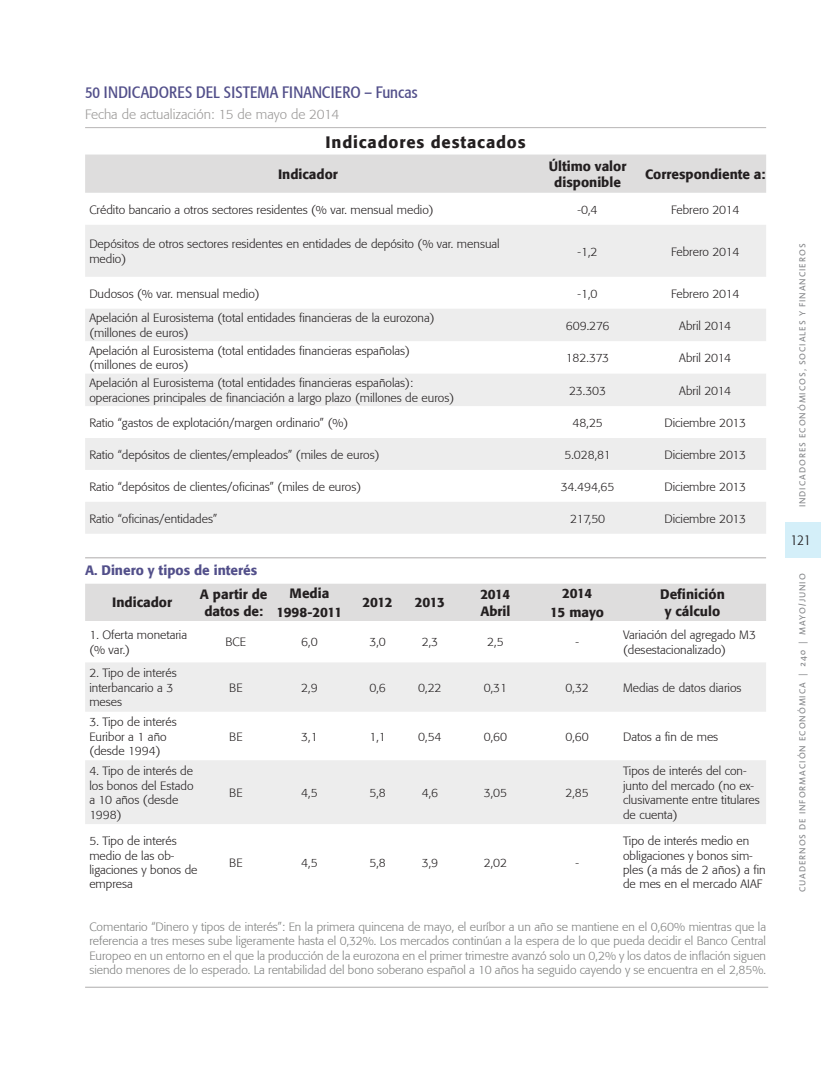
<style>
.page{position:relative;width:830px;height:1085px;background:#fff}
.page>*{position:absolute;margin:0;border:0;box-sizing:border-box;transform-origin:0 0}
.t1{font:condensed 16.5px "Formata";color:#524f8a}
.t2{font:500 16.5px "Formata";letter-spacing:.05em;color:#231f20}
.t3{font:300 condensed 15px "Formata";color:#231f20}
._02-Tabla__Encabezad{font:500 13.5px/16.2px "Formata";color:#231f20;text-align:center}
.t4{font:300 13.5px "Formata";color:#9b9998}
._01-Tabla__Titulo{font:500 13.5px "Formata";color:#524f8a}
._02-Tabla__Encabezad-2{font:500 13.5px "Formata";letter-spacing:-.03em;color:#231f20}
._03-Tabla__Texto{font:300 12px/14.4px "Formata";color:#231f20}
._04-Tabla__Comentari{font:300 12px/14.4px "Formata";color:#7f807f;text-align:justify}
.t5{font:9px "Linotype Aroma";letter-spacing:.1em;color:#808285}
</style>
<div class="page">
<div style="left:784px;top:522px;width:36px;height:36px;background:#d4eff9"></div>
<hr style="left:85px;top:127px;width:680px;height:1px;background:#b7b5b5">
<div style="left:85px;top:154px;width:680px;height:39px;background:#dedddd"></div>
<svg style="left:85px;top:225px;width:680px;height:308px;fill:#ededed"></svg>
<div style="left:85px;top:584px;width:680px;height:37px;background:#dedddd"></div>
<svg style="left:85px;top:662px;width:680px;height:162px;fill:#ededed"></svg>
<hr style="left:85px;top:557px;width:680px;height:1px;background:#b7b5b5">
<hr style="left:85px;top:986px;width:682px;height:1px;background:#b7b5b5">
<p class="t1" style="left:85px;top:82px;width:334px">50 INDICADORES DEL SISTEMA FINANCIERO – Funcas</p>
<p class="t4" style="left:85px;top:106px;width:256px">Fecha de actualización: 15 de mayo de 2014</p>
<p class="t2" style="left:325px;top:132px;width:201px">Indicadores destacados</p>
<p class="_02-Tabla__Encabezad" style="left:278px;top:166px;width:61px">Indicador</p>
<p class="_02-Tabla__Encabezad" style="left:548px;top:158px;width:79px">Último valor disponible</p>
<p class="_02-Tabla__Encabezad" style="left:644px;top:166px;width:122px">Correspondiente a:</p>
<p class="_03-Tabla__Texto" style="left:89px;top:202px;width:345px">Crédito bancario a otros sectores residentes (% var. mensual medio)</p>
<p class="_03-Tabla__Texto" style="left:577px;top:202px;width:21px">-0,4</p>
<p class="_03-Tabla__Texto" style="left:671px;top:202px;width:70px">Febrero 2014</p>
<p class="_03-Tabla__Texto" style="left:89px;top:237px;width:411px">Depósitos de otros sectores residentes en entidades de depósito (% var. mensual medio)</p>
<p class="_03-Tabla__Texto" style="left:577px;top:244px;width:21px">-1,2</p>
<p class="_03-Tabla__Texto" style="left:671px;top:244px;width:70px">Febrero 2014</p>
<p class="_03-Tabla__Texto" style="left:89px;top:286px;width:172px">Dudosos (% var. mensual medio)</p>
<p class="_03-Tabla__Texto" style="left:577px;top:286px;width:21px">-1,0</p>
<p class="_03-Tabla__Texto" style="left:671px;top:286px;width:70px">Febrero 2014</p>
<p class="_03-Tabla__Texto" style="left:89px;top:311px;width:346px">Apelación al Eurosistema (total entidades financieras de la eurozona)</p>
<p class="_03-Tabla__Texto" style="left:89px;top:325px;width:101px">(millones de euros)</p>
<p class="_03-Tabla__Texto" style="left:565px;top:318px;width:45px">609.276</p>
<p class="_03-Tabla__Texto" style="left:679px;top:318px;width:54px">Abril 2014</p>
<p class="_03-Tabla__Texto" style="left:89px;top:343px;width:322px">Apelación al Eurosistema (total entidades financieras españolas)</p>
<p class="_03-Tabla__Texto" style="left:89px;top:358px;width:101px">(millones de euros)</p>
<p class="_03-Tabla__Texto" style="left:89px;top:376px;width:325px">Apelación al Eurosistema (total entidades financieras españolas):</p>
<p class="_03-Tabla__Texto" style="left:89px;top:390px;width:366px">operaciones principales de financiación a largo plazo (millones de euros)</p>
<p class="_03-Tabla__Texto" style="left:565px;top:351px;width:45px">182.373</p>
<p class="_03-Tabla__Texto" style="left:679px;top:351px;width:54px">Abril 2014</p>
<p class="_03-Tabla__Texto" style="left:569px;top:383px;width:38px">23.303</p>
<p class="_03-Tabla__Texto" style="left:679px;top:383px;width:54px">Abril 2014</p>
<p class="_03-Tabla__Texto" style="left:89px;top:415px;width:260px">Ratio “gastos de explotación/margen ordinario” (%)</p>
<p class="_03-Tabla__Texto" style="left:572px;top:415px;width:32px">48,25</p>
<p class="_03-Tabla__Texto" style="left:664px;top:415px;width:83px">Diciembre 2013</p>
<p class="_03-Tabla__Texto" style="left:89px;top:447px;width:291px">Ratio “depósitos de clientes/empleados” (miles de euros)</p>
<p class="_03-Tabla__Texto" style="left:564px;top:447px;width:48px">5.028,81</p>
<p class="_03-Tabla__Texto" style="left:664px;top:447px;width:83px">Diciembre 2013</p>
<p class="_03-Tabla__Texto" style="left:89px;top:479px;width:273px">Ratio “depósitos de clientes/oficinas” (miles de euros)</p>
<p class="_03-Tabla__Texto" style="left:560px;top:479px;width:55px">34.494,65</p>
<p class="_03-Tabla__Texto" style="left:664px;top:479px;width:83px">Diciembre 2013</p>
<p class="_03-Tabla__Texto" style="left:89px;top:511px;width:129px">Ratio “oficinas/entidades”</p>
<p class="_03-Tabla__Texto" style="left:570px;top:511px;width:37px">217,50</p>
<p class="_03-Tabla__Texto" style="left:664px;top:511px;width:83px">Diciembre 2013</p>
<p class="_01-Tabla__Titulo" style="left:85px;top:562px;width:173px">A. Dinero y tipos de interés</p>
<p class="_02-Tabla__Encabezad" style="left:112px;top:594px;width:61px">Indicador</p>
<p class="_02-Tabla__Encabezad" style="left:200px;top:586px;width:69px">A partir de datos de:</p>
<p class="_02-Tabla__Encabezad" style="left:289px;top:585px;width:41px">Media</p>
<p class="_02-Tabla__Encabezad" style="left:562px;top:585px;width:32px">2014</p>
<p class="_02-Tabla__Encabezad" style="left:659px;top:586px;width:66px">Definición</p>
<p class="_02-Tabla__Encabezad" style="left:480px;top:586px;width:32px">2014</p>
<p class="_02-Tabla__Encabezad" style="left:480px;top:602px;width:32px">Abril</p>
<p class="_02-Tabla__Encabezad" style="left:362px;top:594px;width:32px">2012</p>
<p class="_02-Tabla__Encabezad" style="left:414px;top:594px;width:32px">2013</p>
<p class="_02-Tabla__Encabezad-2" style="left:276px;top:603px;width:68px">1998-2011</p>
<p class="_02-Tabla__Encabezad" style="left:550px;top:603px;width:55px">15 mayo</p>
<p class="_02-Tabla__Encabezad" style="left:664px;top:602px;width:57px">y cálculo</p>
<p class="_03-Tabla__Texto" style="left:89px;top:628px;width:99px">1. Oferta monetaria (% var.)</p>
<p class="_03-Tabla__Texto" style="left:225px;top:635px;width:22px">BCE</p>
<p class="_03-Tabla__Texto" style="left:301px;top:635px;width:18px">6,0</p>
<p class="_03-Tabla__Texto" style="left:369px;top:635px;width:18px">3,0</p>
<p class="_03-Tabla__Texto" style="left:421px;top:635px;width:18px">2,3</p>
<p class="_03-Tabla__Texto" style="left:487px;top:635px;width:18px">2,5</p>
<p class="_03-Tabla__Texto" style="left:575px;top:635px;width:5px">-</p>
<p class="_03-Tabla__Texto" style="left:622px;top:628px;width:134px">Variación del agregado M3 (desestacionalizado)</p>
<p class="_03-Tabla__Texto" style="left:89px;top:666px;width:89px">2. Tipo de interés interbancario a 3 meses</p>
<p class="_03-Tabla__Texto" style="left:89px;top:715px;width:89px">3. Tipo de interés<br>Euribor a 1 año (desde 1994)</p>
<p class="_03-Tabla__Texto" style="left:89px;top:763px;width:106px">4. Tipo de interés de los bonos del Estado a 10 años (desde<br>1998)</p>
<p class="_03-Tabla__Texto" style="left:229px;top:680px;width:15px">BE</p>
<p class="_03-Tabla__Texto" style="left:301px;top:680px;width:18px">2,9</p>
<p class="_03-Tabla__Texto" style="left:369px;top:680px;width:18px">0,6</p>
<p class="_03-Tabla__Texto" style="left:418px;top:680px;width:25px">0,22</p>
<p class="_03-Tabla__Texto" style="left:483px;top:680px;width:25px">0,31</p>
<p class="_03-Tabla__Texto" style="left:565px;top:680px;width:25px">0,32</p>
<p class="_03-Tabla__Texto" style="left:622px;top:680px;width:120px">Medias de datos diarios</p>
<p class="_03-Tabla__Texto" style="left:229px;top:729px;width:15px">BE</p>
<p class="_03-Tabla__Texto" style="left:301px;top:729px;width:18px">3,1</p>
<p class="_03-Tabla__Texto" style="left:369px;top:729px;width:18px">1,1</p>
<p class="_03-Tabla__Texto" style="left:418px;top:729px;width:25px">0,54</p>
<p class="_03-Tabla__Texto" style="left:483px;top:729px;width:25px">0,60</p>
<p class="_03-Tabla__Texto" style="left:565px;top:729px;width:25px">0,60</p>
<p class="_03-Tabla__Texto" style="left:622px;top:729px;width:97px">Datos a fin de mes</p>
<p class="_03-Tabla__Texto" style="left:229px;top:785px;width:15px">BE</p>
<p class="_03-Tabla__Texto" style="left:301px;top:785px;width:18px">4,5</p>
<p class="_03-Tabla__Texto" style="left:369px;top:785px;width:18px">5,8</p>
<p class="_03-Tabla__Texto" style="left:421px;top:785px;width:18px">4,6</p>
<p class="_03-Tabla__Texto" style="left:483px;top:785px;width:25px">3,05</p>
<p class="_03-Tabla__Texto" style="left:565px;top:785px;width:25px">2,85</p>
<p class="_03-Tabla__Texto" style="left:622px;top:763px;width:138px">Tipos de interés del con&shy;junto del mercado (no ex&shy;clusivamente entre titulares de cuenta)</p>
<p class="_03-Tabla__Texto" style="left:622px;top:833px;width:144px">Tipo de interés medio en obligaciones y bonos sim&shy;ples (a más de 2 años) a fin de mes en el mercado AIAF</p>
<p class="_04-Tabla__Comentari" style="left:89px;top:919px;width:678px">Comentario “Dinero y tipos de interés”: En la primera quincena de mayo, el euríbor a un año se mantiene en el 0,60% mientras que la referencia a tres meses sube ligeramente hasta el 0,32%. Los mercados continúan a la espera de lo que pueda decidir el Banco Central Europeo en un entorno en el que la producción de la eurozona en el primer trimestre avanzó solo un 0,2% y los datos de inflación siguen siendo menores de lo esperado. La rentabilidad del bono soberano español a 10 años ha seguido cayendo y se encuentra en el 2,85%.</p>
<p class="_03-Tabla__Texto" style="left:89px;top:833px;width:110px">5. Tipo de interés medio de las ob&shy;ligaciones y bonos de empresa</p>
<p class="_03-Tabla__Texto" style="left:229px;top:855px;width:15px">BE</p>
<p class="_03-Tabla__Texto" style="left:301px;top:855px;width:18px">4,5</p>
<p class="_03-Tabla__Texto" style="left:369px;top:855px;width:18px">5,8</p>
<p class="_03-Tabla__Texto" style="left:421px;top:855px;width:18px">3,9</p>
<p class="_03-Tabla__Texto" style="left:483px;top:855px;width:25px">2,02</p>
<p class="_03-Tabla__Texto" style="left:575px;top:855px;width:5px">-</p>
<p class="t5" style="left:796px;top:507px;width:265px;rotate:-90deg">INDICADORES ECONÓMICOS, SOCIALES Y FINANCIEROS</p>
<p class="t3" style="left:790px;top:531px;width:21px">121</p>
<p class="t5" style="left:796px;top:892px;width:320px;rotate:-90deg">CUADERNOS DE INFORMACIÓN ECONÓMICA | 240 | MAYO/JUNIO</p>
</div>
